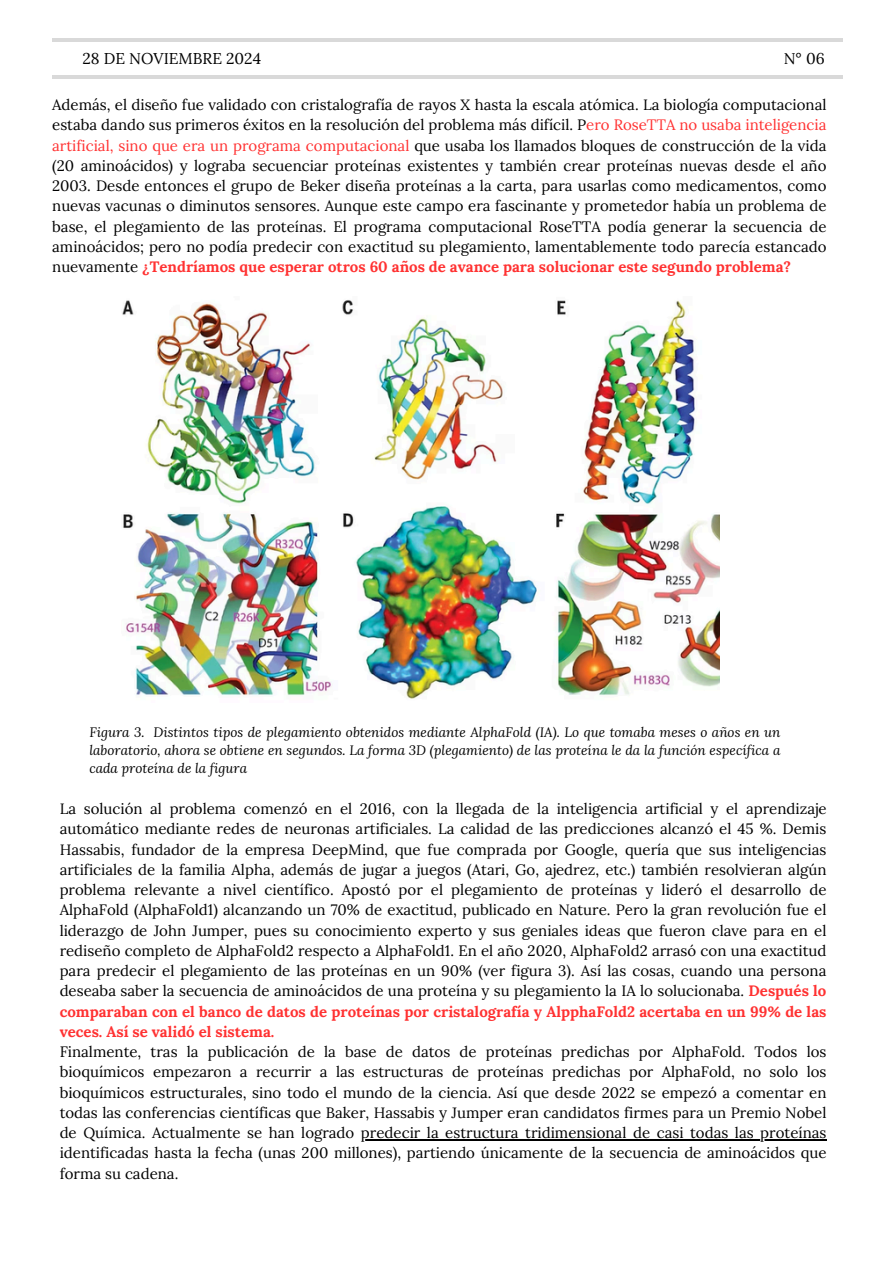
<style>
.page{position:relative;width:894px;height:1264px;background:#fff}
.page>*{position:absolute;margin:0;border:0;box-sizing:border-box;transform-origin:0 0}
.t1{font:15.6px "Lora";color:#000}
.t2{font:15px/20.2px "Lora";color:#000;text-align:justify}
.t3{font:italic 13.5px/18px "Lora";color:#000;text-align:justify}
.s1{color:#ff3131}
.s2{font-weight:700;color:#ff3131}
</style>
<div class="page">
<hr style="left:52px;top:38px;width:790px;height:4px;background:#d9d9d9">
<hr style="left:52px;top:75px;width:790px;height:3px;background:#000">
<img style="left:122px;top:300px;width:597px;height:399px">
<hr style="left:361px;top:1139px;width:465px;height:1px;background:#000">
<p class="t1" style="left:82px;top:48px;width:180px">28 DE NOVIEMBRE 2024</p>
<p class="t1" style="left:783px;top:48px;width:42px">N° 06</p>
<h1 class="t2" style="left:52px;top:94px;width:775px">Además, el diseño fue validado con cristalografía de rayos X hasta la escala atómica. La biología computacional estaba dando sus primeros éxitos en la resolución del problema más difícil. P<span class="s1">ero RoseTTA no usaba inteligencia artificial, sino que era un programa computacional</span> que usaba los llamados bloques de construcción de la vida (20 aminoácidos) y lograba secuenciar proteínas existentes y también crear proteínas nuevas desde el año 2003. Desde entonces el grupo de Beker diseña proteínas a la carta, para usarlas como medicamentos, como nuevas vacunas o diminutos sensores. Aunque este campo era fascinante y prometedor había un problema de base, el plegamiento de las proteínas. El programa computacional RoseTTA podía generar la secuencia de aminoácidos; pero no podía predecir con exactitud su plegamiento, lamentablemente todo parecía estancado nuevamente <span class="s2">¿Tendríamos que esperar otros 60 años de avance para solucionar este segundo problema?</span></h1>
<h2 class="t3" style="left:89px;top:723px;width:692px">Figura 3. Distintos tipos de plegamiento obtenidos mediante AlphaFold (IA). Lo que tomaba meses o años en un laboratorio, ahora se obtiene en segundos. La forma 3D (plegamiento) de las proteína le da la función específica a cada proteína de la figura</h2>
<h2 class="t2" style="left:60px;top:798px;width:768px;text-align:left">La solución al problema comenzó en el 2016, con la llegada de la inteligencia artificial y el aprendizaje automático mediante redes de neuronas artificiales. La calidad de las predicciones alcanzó el 45 %. Demis Hassabis, fundador de la empresa DeepMind, que fue comprada por Google, quería que sus inteligencias artificiales de la familia Alpha, además de jugar a juegos (Atari, Go, ajedrez, etc.) también resolvieran algún problema relevante a nivel científico. Apostó por el plegamiento de proteínas y lideró el desarrollo de AlphaFold (AlphaFold1) alcanzando un 70% de exactitud, publicado en Nature. Pero la gran revolución fue el liderazgo de John Jumper, pues su conocimiento experto y sus geniales ideas que fueron clave para en el rediseño completo de AlphaFold2 respecto a AlphaFold1. En el año 2020, AlphaFold2 arrasó con una exactitud para predecir el plegamiento de las proteínas en un 90% (ver figura 3). Así las cosas, cuando una persona deseaba saber la secuencia de aminoácidos de una proteína y su plegamiento la IA lo solucionaba. <span class="s2">Después lo comparaban con el banco de datos de proteínas por cristalografía y AlpphaFold2 acertaba en un 99% de las veces. Así se validó el sistema.<br></span>Finalmente, tras la publicación de la base de datos de proteínas predichas por AlphaFold. Todos los bioquímicos empezaron a recurrir a las estructuras de proteínas predichas por AlphaFold, no solo los bioquímicos estructurales, sino todo el mundo de la ciencia. Así que desde 2022 se empezó a comentar en todas las conferencias científicas que Baker, Hassabis y Jumper eran candidatos firmes para un Premio Nobel de Química. Actualmente se han logrado predecir la estructura tridimensional de casi todas las proteínas identificadas hasta la fecha (unas 200 millones), partiendo únicamente de la secuencia de aminoácidos que forma su cadena.</h2>
</div>
